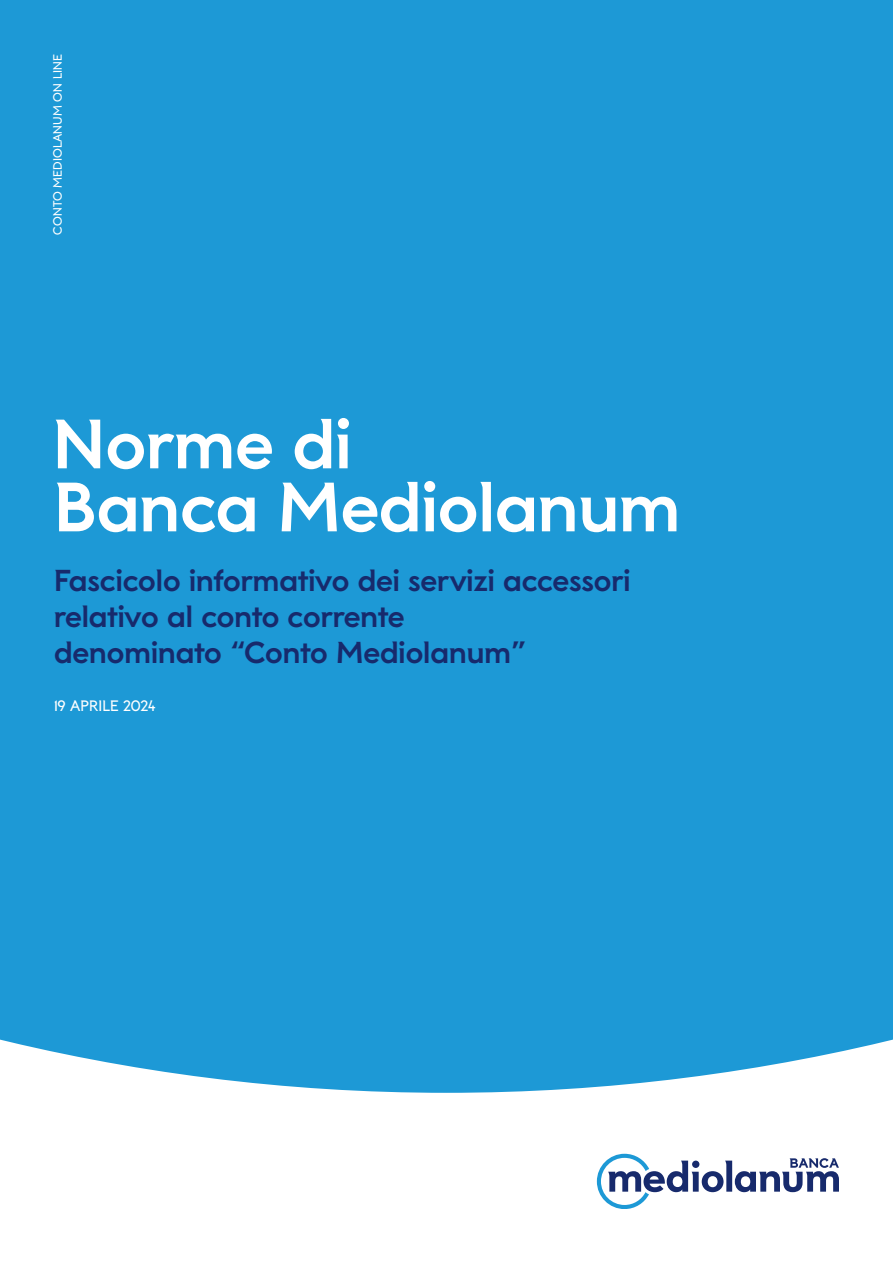
<style>
.page{position:relative;width:893px;height:1263px;background:#1d99d6}
.page>*{position:absolute;margin:0;border:0;box-sizing:border-box;transform-origin:0 0}
.t1{font:69px/63px "Mediolanum Semi serif Headline Bold";color:#fff}
.t2{font:30px/36px "Mediolanum Semi serif Headline Bold";color:#172a6c}
.t3{font:15px "Mediolanum Semi serif Headline Regular";letter-spacing:.01em;color:#fff}
.t4{font:12px "Mediolanum Semi serif Headline Regular";letter-spacing:.01em;color:#fff}
</style>
<div class="page">
<svg style="left:0;top:1039px;width:893px;height:224px;fill:#fff"></svg>
<svg style="left:597px;top:1154px;width:242px;height:55px;background:#bec8da"></svg>
<p class="t4" style="left:51px;top:235px;width:182px;rotate:-90deg">CONTO MEDIOLANUM ON LINE</p>
<h1 class="t1" style="left:54px;top:412px;width:628px">Norme di<br>Banca Mediolanum</h1>
<p class="t2" style="left:54px;top:562px;width:578px">Fascicolo informativo dei servizi accessori relativo al conto corrente<br>denominato “Conto Mediolanum”</p>
<p class="t3" style="left:54px;top:697px;width:103px">19 APRILE 2024</p>
</div>
